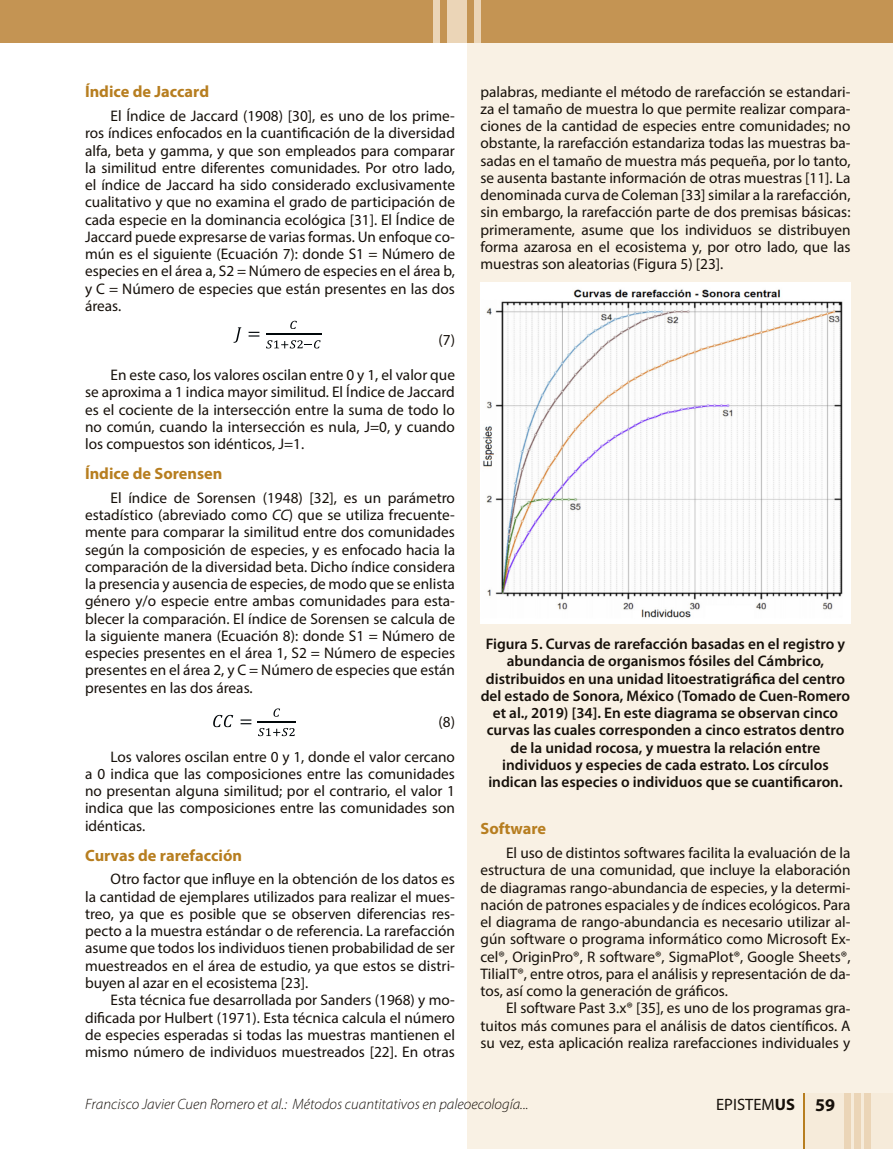
<style>
.page{position:relative;width:893px;height:1149px;background:#fff}
.page>*{position:absolute;margin:0;border:0;box-sizing:border-box;transform-origin:0 0}
.t1{font:16.5px "Myriad Pro";color:#16100a}
.t2{font:700 16.35px "Myriad Pro";color:#b77e20}
.t3{font:15.3px/17.2px "Myriad Pro";color:#16100a;text-align:justify}
.t4{font:600 15.3px/17.2px "Myriad Pro";color:#16100a;text-align:center}
.t5{font:italic 300 15px "Myriad Pro";color:#16100a}
.s1{font-style:italic}
.s2{font-weight:700}
.s3{font-weight:700;font-size:18px}
</style>
<div class="page">
<div style="left:468px;top:0;width:425px;height:1148px;background:#f9f1e4"></div>
<div style="left:0;top:0;width:893px;height:43px;background:#c49453"></div>
<div style="left:447px;top:0;width:20px;height:43px;background:#ebd5b7"></div>
<div style="left:434px;top:0;width:6px;height:43px;background:#ebd5b7"></div>
<div style="left:474px;top:0;width:6px;height:43px;background:#ebd5b7"></div>
<svg style="left:233px;top:327px;width:8px;height:15px"></svg>
<svg style="left:249px;top:331px;width:10px;height:5px"></svg>
<svg style="left:290px;top:321px;width:7px;height:8px"></svg>
<svg style="left:266px;top:340px;width:55px;height:8px"></svg>
<hr style="left:266px;top:333px;width:56px;height:1px;background:#000609">
<svg style="left:213px;top:714px;width:20px;height:13px"></svg>
<svg style="left:241px;top:719px;width:10px;height:5px"></svg>
<svg style="left:273px;top:708px;width:7px;height:8px"></svg>
<svg style="left:258px;top:727px;width:37px;height:9px"></svg>
<hr style="left:258px;top:721px;width:38px;height:1px;background:#000609">
<img style="left:480px;top:282px;width:370px;height:341px">
<div style="left:804px;top:1092px;width:89px;height:56px;background:#f6ebda"></div>
<div style="left:845px;top:1092px;width:6px;height:56px;background:#ebd5b7"></div>
<div style="left:854px;top:1092px;width:6px;height:56px;background:#ebd5b7"></div>
<div style="left:864px;top:1092px;width:6px;height:56px;background:#ebd5b7"></div>
<hr style="left:804px;top:1092px;width:1px;height:56px;background:#b77e20">
<p class="t2" style="left:85px;top:81px;width:126px">Índice de Jaccard</p>
<p class="t3" style="left:85px;top:107px;width:371px;text-indent:26px">El Índice de Jaccard (1908) [30], es uno de los prime&shy;ros índices enfocados en la cuantificación de la diversidad alfa, beta y gamma, y que son empleados para comparar la similitud entre diferentes comunidades. Por otro lado, el índice de Jaccard ha sido considerado exclusivamente cualitativo y que no examina el grado de participación de cada especie en la dominancia ecológica [31]. El Índice de Jaccard puede expresarse de varias formas. Un enfoque co&shy;mún es el siguiente (Ecuación 7): donde S1 = Número de especies en el área a, S2 = Número de especies en el área b, y C = Número de especies que están presentes en las dos áreas.</p>
<p class="t3" style="left:438px;top:331px;width:18px">(7)</p>
<p class="t3" style="left:85px;top:366px;width:371px;text-indent:26px">En este caso, los valores oscilan entre 0 y 1, el valor que se aproxima a 1 indica mayor similitud. El Índice de Jaccard es el cociente de la intersección entre la suma de todo lo no común, cuando la intersección es nula, J=0, y cuando los compuestos son idénticos, J=1.</p>
<p class="t2" style="left:85px;top:463px;width:139px">Índice de Sorensen</p>
<p class="t3" style="left:85px;top:488px;width:371px;text-indent:26px">El índice de Sorensen (1948) [32], es un parámetro estadístico (abreviado como <span class="s1">CC</span>) que se utiliza frecuente&shy;mente para comparar la similitud entre dos comunidades según la composición de especies, y es enfocado hacia la comparación de la diversidad beta. Dicho índice considera la presencia y ausencia de especies, de modo que se enlista género y/o especie entre ambas comunidades para esta&shy;blecer la comparación. El índice de Sorensen se calcula de la siguiente manera (Ecuación 8): donde S1 = Número de especies presentes en el área 1, S2 = Número de especies presentes en el área 2, y C = Número de especies que están presentes en las dos áreas.</p>
<p class="t3" style="left:438px;top:713px;width:18px">(8)</p>
<p class="t3" style="left:85px;top:747px;width:371px;text-indent:26px">Los valores oscilan entre 0 y 1, donde el valor cercano a 0 indica que las composiciones entre las comunidades no presentan alguna similitud; por el contrario, el valor 1 indica que las composiciones entre las comunidades son idénticas.</p>
<p class="t2" style="left:85px;top:844px;width:158px">Curvas de rarefacción</p>
<p class="t3" style="left:85px;top:870px;width:371px;text-indent:26px">Otro factor que influye en la obtención de los datos es la cantidad de ejemplares utilizados para realizar el mues&shy;treo, ya que es posible que se observen diferencias res&shy;pecto a la muestra estándar o de referencia. La rarefacción asume que todos los individuos tienen probabilidad de ser muestreados en el área de estudio, ya que estos se distri&shy;buyen al azar en el ecosistema [23].</p>
<p class="t3" style="left:85px;top:990px;width:371px;text-indent:26px">Esta técnica fue desarrollada por Sanders (1968) y mo&shy;dificada por Hulbert (1971). Esta técnica calcula el número de especies esperadas si todas las muestras mantienen el mismo número de individuos muestreados [22]. En otras</p>
<p class="t3" style="left:480px;top:83px;width:371px">palabras, mediante el método de rarefacción se estandari&shy;za el tamaño de muestra lo que permite realizar compara&shy;ciones de la cantidad de especies entre comunidades; no obstante, la rarefacción estandariza todas las muestras ba&shy;sadas en el tamaño de muestra más pequeña, por lo tanto, se ausenta bastante información de otras muestras [11]. La denominada curva de Coleman [33] similar a la rarefacción, sin embargo, la rarefacción parte de dos premisas básicas: primeramente, asume que los individuos se distribuyen forma azarosa en el ecosistema y, por otro lado, que las muestras son aleatorias (Figura 5) [23].</p>
<p class="t4" style="left:481px;top:634px;width:371px">Figura 5. Curvas de rarefacción basadas en el registro y abundancia de organismos fósiles del Cámbrico, distribuidos en una unidad litoestratigráfica del centro del estado de Sonora, México (Tomado de Cuen-Romero et al., 2019) [34]. En este diagrama se observan cinco curvas las cuales corresponden a cinco estratos dentro de la unidad rocosa, y muestra la relación entre individuos y especies de cada estrato. Los círculos indican las especies o individuos que se cuantificaron.</p>
<p class="t2" style="left:480px;top:818px;width:67px">Software</p>
<p class="t3" style="left:480px;top:843px;width:371px;text-indent:26px">El uso de distintos softwares facilita la evaluación de la estructura de una comunidad, que incluye la elaboración de diagramas rango-abundancia de especies, y la determi&shy;nación de patrones espaciales y de índices ecológicos. Para el diagrama de rango-abundancia es necesario utilizar al&shy;gún software o programa informático como Microsoft Ex&shy;cel®, OriginPro®, R software®, SigmaPlot®, Google Sheets®, TiliaIT®, entre otros, para el análisis y representación de da&shy;tos, así como la generación de gráficos.</p>
<p class="t3" style="left:480px;top:999px;width:371px;text-indent:26px">El software Past 3.x® [35], es uno de los programas gra&shy;tuitos más comunes para el análisis de datos científicos. A su vez, esta aplicación realiza rarefacciones individuales y</p>
<p class="t5" style="left:85px;top:1094px;width:445px">Francisco Javier Cuen Romero et al.: Métodos cuantitativos en paleoecología...</p>
<p class="t1" style="left:716px;top:1093px;width:120px">EPISTEM<span class="s2">US</span> <span class="s3">59</span></p>
</div>
